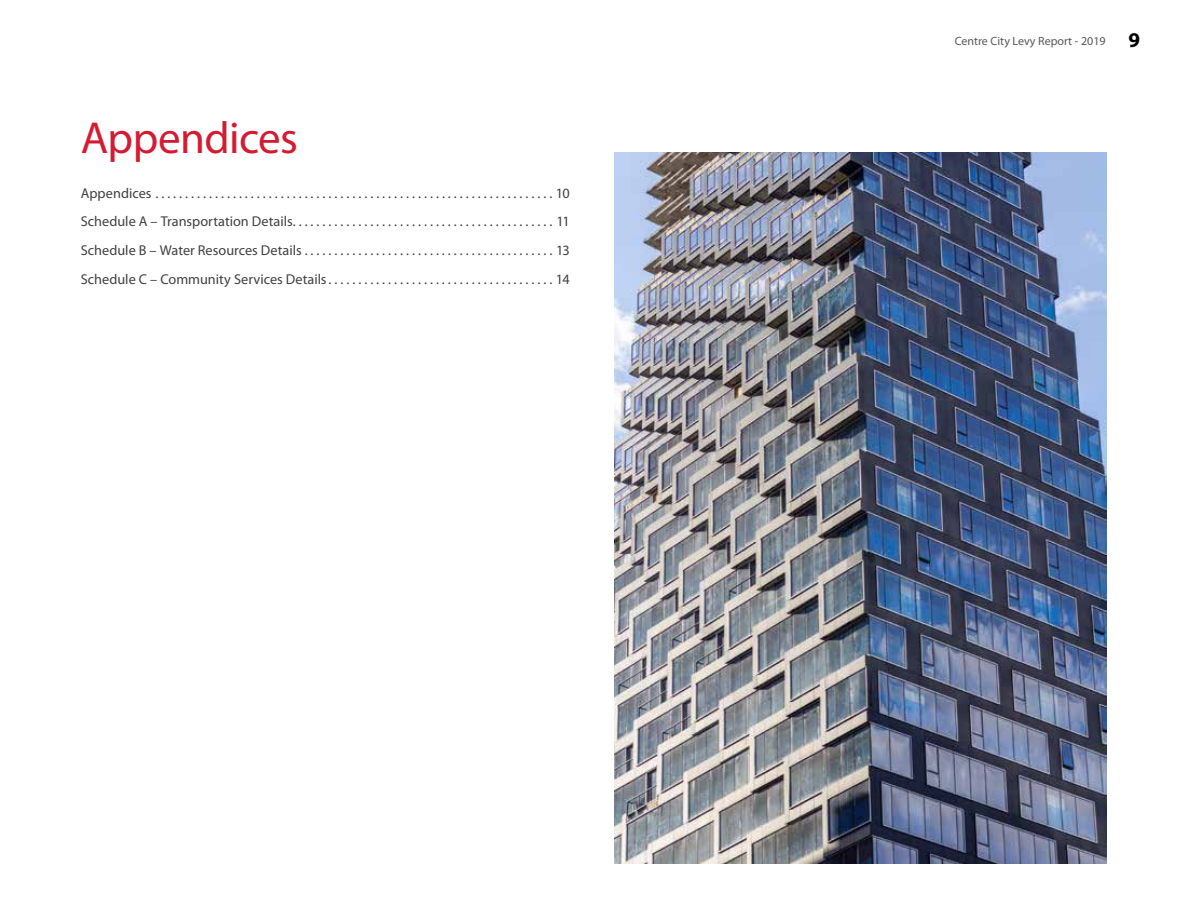
<style>
.page{position:relative;width:1188px;height:918px;background:#fff}
.page>*{position:absolute;margin:0;border:0;box-sizing:border-box;transform-origin:0 0}
.t1{font:45px "Myriad Pro";letter-spacing:-.015em;color:#d51b32}
.t2{font:14.25px/28.8px "Myriad Pro";color:#414042;text-align:justify}
.t3{font:12px "Myriad Pro";color:#58595b}
.s1{font-weight:700;font-size:21px;color:#000}
</style>
<div class="page">
<img style="left:614px;top:153px;width:493px;height:711px">
<h1 class="t1" style="left:81px;top:110px;width:219px">Appendices</h1>
<p class="t2" style="left:81px;top:178px;width:491px">Appendices . . . . . . . . . . . . . . . . . . . . . . . . . . . . . . . . . . . . . . . . . . . . . . . . . . . . . . . . . . . . . . . . . . . 10<br>Schedule A – Transportation Details . . . . . . . . . . . . . . . . . . . . . . . . . . . . . . . . . . . . . . . . . . . . 11<br>Schedule B – Water Resources Details..........................................13<br>Schedule C – Community Services Details . . . . . . . . . . . . . . . . . . . . . . . . . . . . . . . . . . . . . . 14</p>
<p class="t3" style="left:955px;top:33px;width:187px">Centre City Levy Report - 2019 <span class="s1">9</span></p>
</div>
